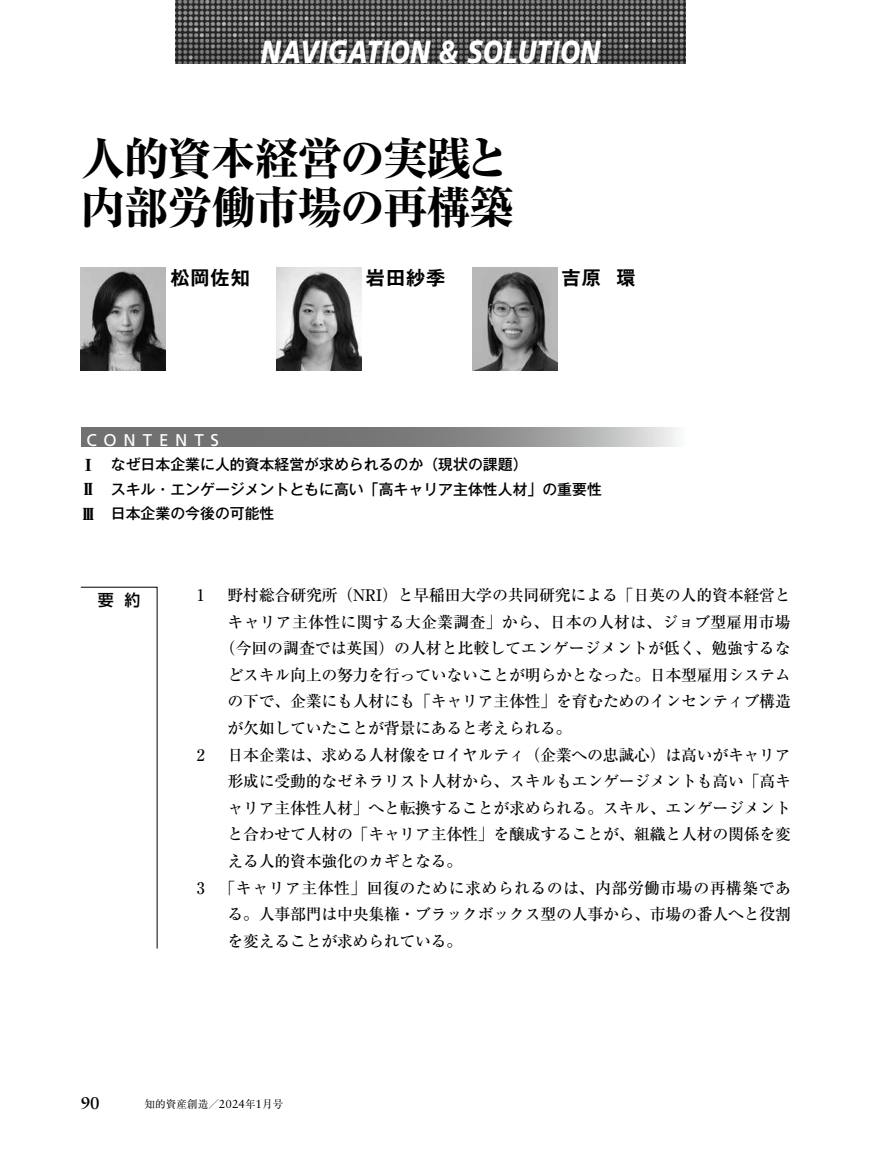
<style>
.page{position:relative;width:893px;height:1157px;background:#fff}
.page>*{position:absolute;margin:0;border:0;box-sizing:border-box;transform-origin:0 0}
.t1{font:800 44.7px/48.9px "Ryumin Pr 6 N";letter-spacing:-.03em;color:#000}
.t2{font:italic 900 31.95px "Frutiger LT Std";letter-spacing:.015em;color:#fff;scale:.8 1}
.t3{font:700 19.2px "Gothic MB101 Pr 6 N De";letter-spacing:.05em;color:#000}
.t4{font:16.95px "Frutiger LT Std";letter-spacing:.4em;color:#fff}
.t5{font:700 16.95px "Sabon LT Std";color:#000}
.t6{font:500 15.9px "Ryumin Pro";letter-spacing:-.02em;color:#000}
.t7{font:500 15.9px "Ryumin Pro";letter-spacing:.025em;color:#000}
.t8{font:500 15.9px "Ryumin Pro";letter-spacing:.01em;color:#000}
.t9{font:500 15.9px "Shin Go Pro";color:#000}
.t10{font:500 14.85px/24.5px "Gothic MB101 Pr 6 N";color:#000}
.t11{font:10.65px "Ryumin Pr 6 N";color:#000}
.s1{font-family:"Ryumin Pr 6 N";font-weight:900;font-size:15.9px}
.s2{font-family:"Sabon LT Std";font-size:11.7px}
</style>
<div class="page">
<img style="left:175px;top:0;width:511px;height:64px">
<svg style="left:81px;top:427px;width:595px;height:19px"></svg>
<img style="left:472px;top:268px;width:85px;height:102px">
<svg style="left:80px;top:587px;width:78px;height:362px"></svg>
<img style="left:81px;top:268px;width:85px;height:102px">
<img style="left:276px;top:268px;width:85px;height:102px">
<h2 class="t2" style="left:261px;top:32px;width:425px">NAVIGATION &amp; SOLUTION</h2>
<h1 class="t1" style="left:81px;top:133px;width:435px">人的資本経営の実践と内部労働市場の再構築</h1>
<p class="t3" style="left:170px;top:261px;width:81px">松岡佐知</p>
<p class="t3" style="left:366px;top:261px;width:81px">岩田紗季</p>
<p class="t3" style="left:562px;top:261px;width:75px">吉原 環</p>
<p class="t4" style="left:86px;top:430px;width:134px">CONTENTS</p>
<p class="t10" style="left:81px;top:452px;width:523px"><span class="s1">Ⅰ</span>　なぜ日本企業に人的資本経営が求められるのか（現状の課題）<br><span class="s1">Ⅱ</span>　スキル・エンゲージメントともに高い「高キャリア主体性人材」の重要性<br><span class="s1">Ⅲ</span>　日本企業の今後の可能性</p>
<p class="t9" style="left:98px;top:587px;width:44px">要 約</p>
<p class="t6" style="left:197px;top:582px;width:9px">1</p>
<p class="t6" style="left:227px;top:582px;width:565px">野村総合研究所（NRI）と早稲田大学の共同研究による「日英の人的資本経営と</p>
<p class="t8" style="left:228px;top:609px;width:565px">キャリア主体性に関する大企業調査」から、日本の人材は、ジョブ型雇用市場</p>
<p class="t6" style="left:220px;top:636px;width:573px">（今回の調査では英国）の人材と比較してエンゲージメントが低く、勉強するな</p>
<p class="t6" style="left:228px;top:662px;width:565px">どスキル向上の努力を行っていないことが明らかとなった。日本型雇用システム</p>
<p class="t6" style="left:228px;top:689px;width:565px">の下で、企業にも人材にも「キャリア主体性」を育むためのインセンティブ構造</p>
<p class="t6" style="left:228px;top:715px;width:346px">が欠如していたことが背景にあると考えられる。</p>
<p class="t6" style="left:197px;top:742px;width:9px">2</p>
<p class="t6" style="left:227px;top:742px;width:565px">日本企業は、求める人材像をロイヤルティ（企業への忠誠心）は高いがキャリア</p>
<p class="t6" style="left:228px;top:768px;width:565px">形成に受動的なゼネラリスト人材から、スキルもエンゲージメントも高い「高キ</p>
<p class="t6" style="left:228px;top:795px;width:565px">ャリア主体性人材」へと転換することが求められる。スキル、エンゲージメント</p>
<p class="t6" style="left:228px;top:822px;width:565px">と合わせて人材の「キャリア主体性」を醸成することが、組織と人材の関係を変</p>
<p class="t6" style="left:228px;top:848px;width:236px">える人的資本強化のカギとなる。</p>
<p class="t7" style="left:197px;top:875px;width:596px">3 「キャリア主体性」回復のために求められるのは、内部労働市場の再構築であ</p>
<p class="t6" style="left:228px;top:901px;width:565px">る。人事部門は中央集権・ブラックボックス型の人事から、市場の番人へと役割</p>
<p class="t6" style="left:228px;top:928px;width:236px">を変えることが求められている。</p>
<p class="t5" style="left:81px;top:1093px;width:20px">90</p>
<p class="t11" style="left:145px;top:1095px;width:140px">知的資産創造／<span class="s2">2024</span>年<span class="s2">1</span>月号</p>
</div>
